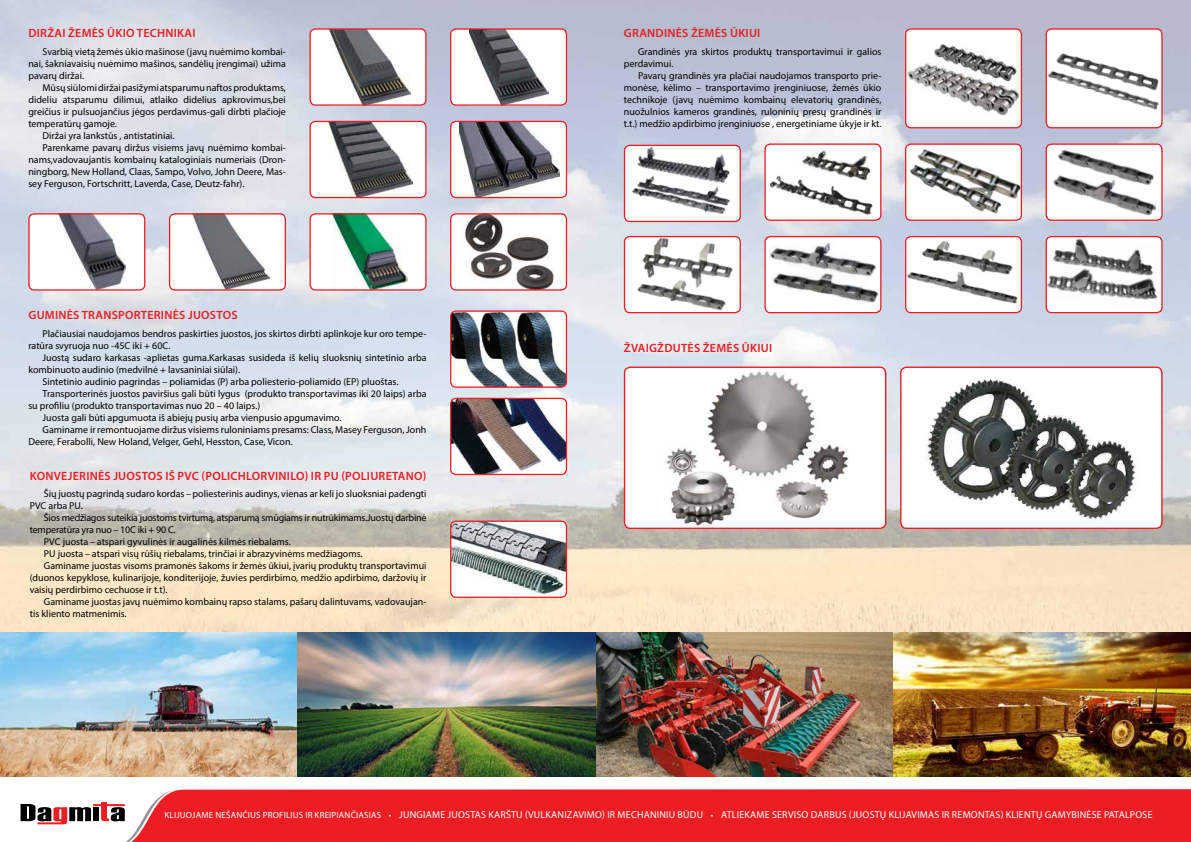
<style>
.page{position:relative;width:1191px;height:842px;background:#fff}
.page>*{position:absolute;margin:0;border:0;box-sizing:border-box;transform-origin:0 0}
.t1{font:600 12px "Myriad Pro";letter-spacing:.02em;color:#ed1d24}
.t2{font:10px/12px "Myriad Pro";color:#000}
.t3{font:10px "Myriad Pro";letter-spacing:.02em;color:#fff}
.t4{font:10px "Myriad Pro";letter-spacing:-.02em;color:#000}
.s1{font-size:9px}
</style>
<div class="page">
<img style="left:0;top:0;width:1191px;height:632px">
<img style="left:0;top:632px;width:1191px;height:145px">
<div style="left:310px;top:29px;width:116px;height:76px;background:#fff;border-radius:5px"></div>
<img style="left:330px;top:30px;width:80px;height:74px">
<div style="left:309px;top:28px;width:117px;height:78px;border:1px solid #ed1d24;border-radius:5px"></div>
<div style="left:905px;top:29px;width:116px;height:99px;background:#fff;border-radius:5px"></div>
<img style="left:907px;top:44px;width:113px;height:72px">
<div style="left:905px;top:28px;width:117px;height:100px;border:1px solid #ed1d24;border-radius:5px"></div>
<div style="left:29px;top:214px;width:116px;height:76px;background:#fff;border-radius:5px"></div>
<img style="left:58px;top:215px;width:67px;height:74px">
<div style="left:28px;top:213px;width:117px;height:78px;border:1px solid #ed1d24;border-radius:5px"></div>
<img style="left:624px;top:237px;width:116px;height:76px">
<div style="left:624px;top:236px;width:117px;height:77px;border:1px solid #ed1d24;border-radius:5px"></div>
<div style="left:310px;top:121px;width:116px;height:76px;background:#fff;border-radius:5px"></div>
<img style="left:328px;top:123px;width:84px;height:73px">
<div style="left:309px;top:121px;width:117px;height:77px;border:1px solid #ed1d24;border-radius:5px"></div>
<img style="left:905px;top:144px;width:116px;height:76px">
<div style="left:905px;top:143px;width:117px;height:78px;border:1px solid #ed1d24;border-radius:5px"></div>
<img style="left:765px;top:144px;width:116px;height:76px">
<div style="left:764px;top:143px;width:117px;height:78px;border:1px solid #ed1d24;border-radius:5px"></div>
<img style="left:624px;top:145px;width:116px;height:76px">
<div style="left:624px;top:145px;width:117px;height:77px;border:1px solid #ed1d24;border-radius:5px"></div>
<div style="left:310px;top:214px;width:116px;height:76px;background:#fff;border-radius:5px"></div>
<img style="left:333px;top:215px;width:74px;height:74px">
<div style="left:309px;top:213px;width:117px;height:78px;border:1px solid #ed1d24;border-radius:5px"></div>
<img style="left:905px;top:237px;width:116px;height:76px">
<div style="left:905px;top:236px;width:117px;height:77px;border:1px solid #ed1d24;border-radius:5px"></div>
<div style="left:451px;top:29px;width:115px;height:76px;background:#fff;border-radius:5px"></div>
<img style="left:469px;top:30px;width:80px;height:74px">
<div style="left:450px;top:28px;width:117px;height:78px;border:1px solid #ed1d24;border-radius:5px"></div>
<img style="left:1046px;top:29px;width:116px;height:99px">
<div style="left:1045px;top:28px;width:117px;height:100px;border:1px solid #ed1d24;border-radius:5px"></div>
<div style="left:170px;top:214px;width:115px;height:76px;background:#fff;border-radius:5px"></div>
<img style="left:193px;top:215px;width:76px;height:74px">
<div style="left:169px;top:213px;width:117px;height:78px;border:1px solid #ed1d24;border-radius:5px"></div>
<img style="left:765px;top:237px;width:116px;height:76px">
<div style="left:764px;top:236px;width:117px;height:77px;border:1px solid #ed1d24;border-radius:5px"></div>
<img style="left:624px;top:367px;width:261px;height:161px">
<div style="left:624px;top:366px;width:262px;height:163px;border:1px solid #ed1d24;border-radius:6px"></div>
<div style="left:900px;top:367px;width:262px;height:161px;background:#fff;border-radius:6px"></div>
<img style="left:927px;top:378px;width:209px;height:144px">
<div style="left:900px;top:366px;width:262px;height:163px;border:1px solid #ed1d24;border-radius:6px"></div>
<div style="left:451px;top:121px;width:115px;height:76px;background:#fff;border-radius:5px"></div>
<img style="left:459px;top:123px;width:100px;height:73px">
<div style="left:450px;top:121px;width:117px;height:77px;border:1px solid #ed1d24;border-radius:5px"></div>
<img style="left:451px;top:521px;width:115px;height:76px">
<div style="left:450px;top:521px;width:117px;height:77px;border:1px solid #ed1d24;border-radius:5px"></div>
<div style="left:1046px;top:144px;width:116px;height:76px;background:#fff;border-radius:5px"></div>
<img style="left:1049px;top:145px;width:107px;height:71px">
<div style="left:1045px;top:143px;width:117px;height:78px;border:1px solid #ed1d24;border-radius:5px"></div>
<div style="left:451px;top:214px;width:115px;height:76px;background:#fff;border-radius:5px"></div>
<img style="left:464px;top:215px;width:91px;height:74px">
<div style="left:450px;top:213px;width:117px;height:78px;border:1px solid #ed1d24;border-radius:5px"></div>
<img style="left:451px;top:311px;width:115px;height:76px">
<div style="left:450px;top:310px;width:117px;height:78px;border:1px solid #ed1d24;border-radius:5px"></div>
<img style="left:451px;top:398px;width:115px;height:76px">
<div style="left:450px;top:398px;width:117px;height:77px;border:1px solid #ed1d24;border-radius:5px"></div>
<img style="left:1046px;top:237px;width:116px;height:73px">
<div style="left:1045px;top:236px;width:117px;height:77px;border:1px solid #ed1d24;border-radius:5px"></div>
<div style="left:176px;top:789px;width:1015px;height:53px;background:#ed1d24"></div>
<svg style="left:21px;top:790px;width:155px;height:52px"></svg>
<p class="t1" style="left:28px;top:26px;width:169px">DIRŽAI ŽEMĖS ŪKIO TECHNIKAI</p>
<p class="t2" style="left:28px;top:46px;width:259px;text-align:justify;text-indent:14px">Svarbią vietą žemės ūkio mašinose (javų nuėmimo kombai&shy;nai, šakniavaisių nuėmimo mašinos, sandėlių įrengimai) užima pavarų diržai.</p>
<p class="t2" style="left:43px;top:82px;width:245px">Mūsų siūlomi diržai pasižymi atsparumu naftos produktams,</p>
<p class="t2" style="left:28px;top:94px;width:259px">dideliu atsparumu dilimui, atlaiko didelius apkrovimus,bei</p>
<p class="t2" style="left:28px;top:106px;width:259px">greičius ir pulsuojančius jėgos perdavimus-gali dirbti plačioje</p>
<p class="t2" style="left:28px;top:118px;width:90px">temperatūrų gamoje.</p>
<p class="t2" style="left:43px;top:130px;width:134px">Diržai yra lankstūs , antistatiniai.</p>
<p class="t2" style="left:43px;top:142px;width:244px">Parenkame pavarų diržus visiems javų nuėmimo kombai-</p>
<p class="t2" style="left:28px;top:154px;width:259px">nams,vadovaujantis kombainų kataloginiais numeriais (Dron-</p>
<p class="t2" style="left:28px;top:166px;width:259px">ningborg, New Holland, Claas, Sampo, Volvo, John Deere, Mas-</p>
<p class="t2" style="left:28px;top:178px;width:218px">sey Ferguson, Fortschritt, Laverda, Case, Deutz-fahr).</p>
<p class="t1" style="left:28px;top:308px;width:211px">GUMINĖS TRANSPORTERINĖS JUOSTOS</p>
<p class="t2" style="left:28px;top:328px;width:400px;text-indent:14px">Plačiausiai naudojamos bendros paskirties juostos, jos skirtos dirbti aplinkoje kur oro tempe&shy;ratūra svyruoja nuo -45C iki + 60C.</p>
<p class="t2" style="left:43px;top:352px;width:385px">Juostą sudaro karkasas -aplietas guma.Karkasas susideda iš kelių sluoksnių sintetinio arba</p>
<p class="t2" style="left:28px;top:364px;width:213px">kombinuoto audinio (medvilnė + lavsaniniai siūlai).</p>
<p class="t2" style="left:43px;top:376px;width:357px">Sintetinio audinio pagrindas – poliamidas (P) arba poliesterio-poliamido (EP) pluoštas.</p>
<p class="t2" style="left:43px;top:388px;width:385px">Transporterinės juostos paviršius gali būti lygus (produkto transportavimas iki 20 laips) arba</p>
<p class="t2" style="left:28px;top:400px;width:233px">su profiliu (produkto transportavimas nuo 20 – 40 laips.)</p>
<p class="t2" style="left:43px;top:412px;width:300px">Juosta gali būti apgumuota iš abiejų pusių arba vienpusio apgumavimo.</p>
<p class="t2" style="left:43px;top:424px;width:385px">Gaminame ir remontuojame diržus visiems ruloniniams presams: Class, Masey Ferguson, Jonh</p>
<p class="t2" style="left:28px;top:436px;width:266px">Deere, Ferabolli, New Holand, Velger, Gehl, Hesston, Case, Vicon.</p>
<p class="t1" style="left:30px;top:468px;width:398px">KONVEJERINĖS JUOSTOS IŠ PVC (POLICHLORVINILO) IR PU (POLIURETANO)</p>
<p class="t2" style="left:30px;top:488px;width:398px;text-indent:14px">Šių juostų pagrindą sudaro kordas – poliesterinis audinys, vienas ar keli jo sluoksniai padengti<br>PVC arba PU.</p>
<p class="t4" style="left:44px;top:512px;width:384px">Šios medžiagos suteikia juostoms tvirtumą, atsparumą smūgiams ir nutrūkimams.Juostų darbinė</p>
<p class="t4" style="left:30px;top:524px;width:147px">temperatūra yra nuo – 10C iki + 90 C.</p>
<p class="t2" style="left:44px;top:536px;width:248px">PVC juosta – atspari gyvulinės ir augalinės kilmės riebalams.</p>
<p class="t2" style="left:44px;top:548px;width:320px">PU juosta – atspari visų rūšių riebalams, trinčiai ir abrazyvinėms medžiagoms.</p>
<p class="t2" style="left:44px;top:560px;width:384px">Gaminame juostas visoms pramonės šakoms ir žemės ūkiui, įvarių produktų transportavimui</p>
<p class="t2" style="left:30px;top:572px;width:398px">(duonos kepyklose, kulinarijoje, konditerijoje, žuvies perdirbimo, medžio apdirbimo, daržovių ir</p>
<p class="t2" style="left:30px;top:584px;width:139px">vaisių perdirbimo cechuose ir t.t).</p>
<p class="t2" style="left:44px;top:596px;width:384px">Gaminame juostas javų nuėmimo kombainų rapso stalams, pašarų dalintuvams, vadovaujan-</p>
<p class="t2" style="left:30px;top:608px;width:98px">tis kliento matmenimis.</p>
<p class="t1" style="left:624px;top:26px;width:138px">GRANDINĖS ŽEMĖS ŪKIUI</p>
<p class="t2" style="left:624px;top:46px;width:259px;text-indent:14px">Grandinės yra skirtos produktų transportavimui ir galios perdavimui.</p>
<p class="t2" style="left:624px;top:70px;width:259px;text-align:justify;text-indent:14px">Pavarų grandinės yra plačiai naudojamos transporto prie&shy;monėse, kėlimo – transportavimo įrenginiuose, žemės ūkio technikoje (javų nuėmimo kombainų elevatorių grandinės, nuožulnios kameros grandinės, ruloninių presų grandinės ir t.t.) medžio apdirbimo įrenginiuose , energetiniame ūkyje ir kt.</p>
<p class="t1" style="left:624px;top:340px;width:150px">ŽVAIGŽDUTĖS ŽEMĖS ŪKIUI</p>
<p class="t3" style="left:164px;top:809px;width:989px"><span class="s1">KLIJUOJAME NEŠANČIUS PROFILIUS IR KREIPIANČIASIAS •</span> JUNGIAME JUOSTAS KARŠTU (VULKANIZAVIMO) IR MECHANINIU BŪDU <span class="s1">•</span> ATLIEKAME SERVISO DARBUS (JUOSTŲ KLIJAVIMAS IR REMONTAS) KLIENTŲ GAMYBINĖSE PATALPOSE</p>
</div>
